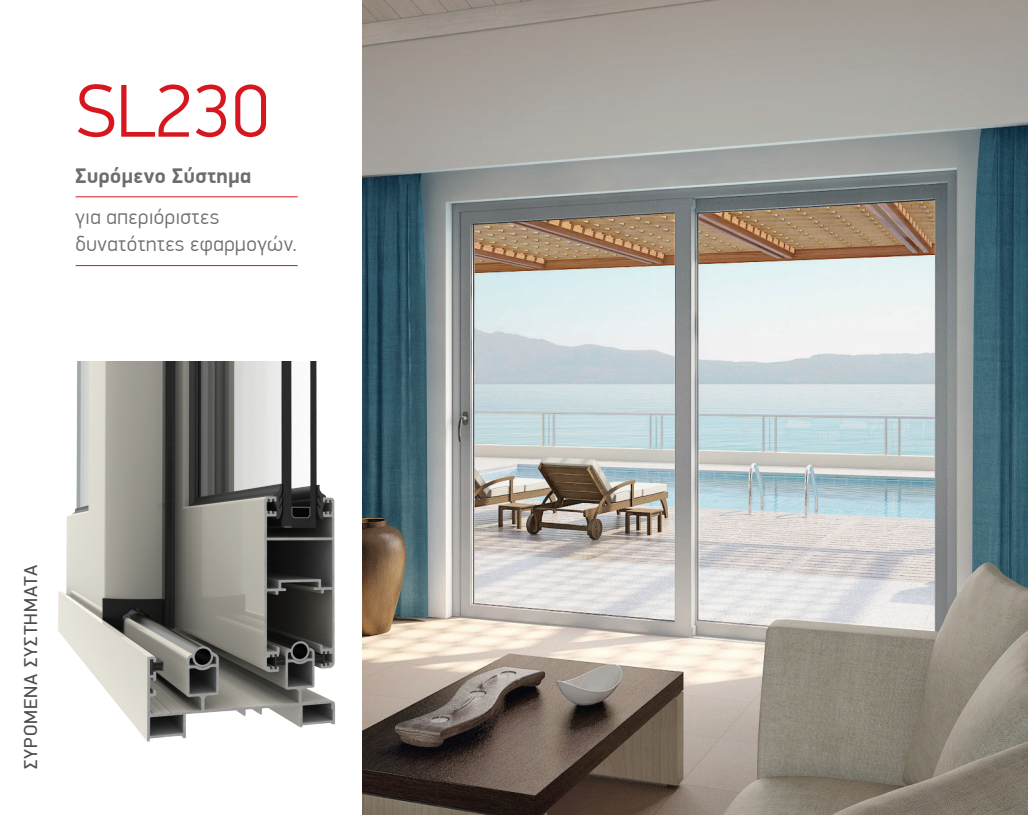
<style>
.page{position:relative;width:1028px;height:815px;background:#fff}
.page>*{position:absolute;margin:0;border:0;box-sizing:border-box;transform-origin:0 0}
.MEGALOS_TITLOS{font:300 75px "PF Din Display Pro";letter-spacing:.015em;color:#d7171f}
.medium_title{font:300 21.25px/27.5px "PF Din Display Pro";letter-spacing:.025em;color:#6c6d70}
.medium_title-2{font:700 21.25px "PF Din Display Pro";letter-spacing:.025em;color:#6c6d70}
.καθετος_τίτλος{font:18.75px "PF Din Display Pro";letter-spacing:.05em;color:#4b4c4d}
</style>
<div class="page">
<img style="left:363px;top:0;width:665px;height:815px">
<hr style="left:76px;top:197px;width:222px;height:1px;background:#d7171f">
<hr style="left:76px;top:265px;width:222px;height:1px;background:#d7171f">
<img style="left:58px;top:361px;width:305px;height:384px">
<p class="MEGALOS_TITLOS" style="left:76px;top:68px;width:195px">SL230</p>
<p class="medium_title-2" style="left:76px;top:162px;width:177px">Συρόμενο Σύστημα</p>
<p class="medium_title" style="left:76px;top:203px;width:223px">για απεριόριστες δυνατότητες εφαρμογών.</p>
<p class="καθετος_τίτλος" style="left:20px;top:769px;width:206px;rotate:-90deg">ΣΥΡΟΜΕΝΑ ΣΥΣΤΗΜΑΤΑ</p>
</div>
